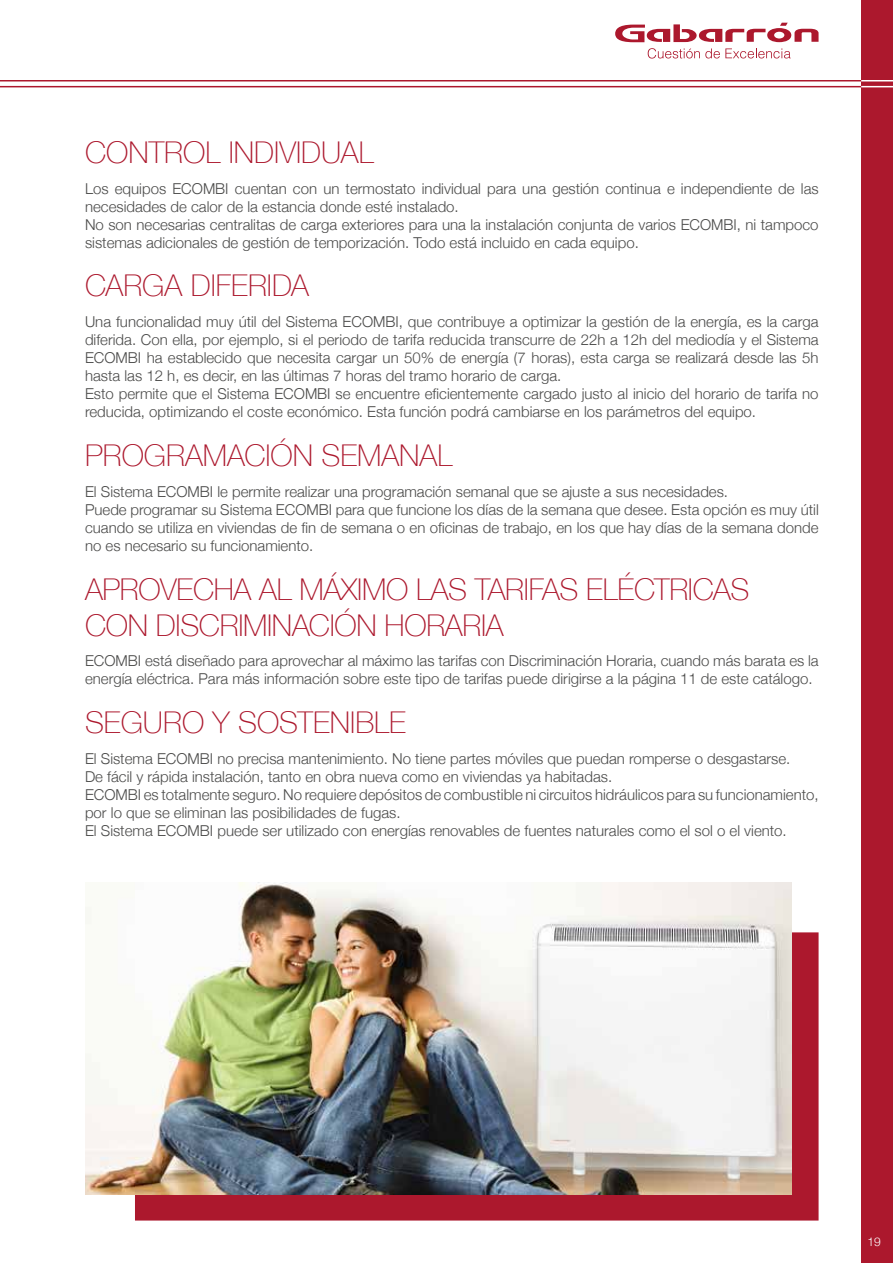
<style>
.page{position:relative;width:893px;height:1263px;background:#fff}
.page>*{position:absolute;margin:0;border:0;box-sizing:border-box;transform-origin:0 0}
.t1{font:100 30px/36px "Helvetica Neue";letter-spacing:-.01em;color:#ac182d}
.t2{font:300 15px/18px "Helvetica Neue";color:#4a4a49}
.t3{font:300 12px "Helvetica Neue";color:#fff}
</style>
<div class="page">
<div style="left:861px;top:0;width:32px;height:1263px;background:#ac182d"></div>
<hr style="left:861px;top:86px;width:32px;height:1px;background:#fff">
<hr style="left:861px;top:80px;width:32px;height:1px;background:#fff">
<svg style="left:615px;top:23px;width:203px;height:19px"></svg>
<svg style="left:648px;top:48px;width:143px;height:11px"></svg>
<div style="left:135px;top:932px;width:684px;height:288px;background:#ac182d"></div>
<img style="left:85px;top:883px;width:706px;height:312px">
<hr style="left:0;top:80px;width:861px;height:1px;background:#ac182d">
<hr style="left:0;top:86px;width:861px;height:1px;background:#ac182d">
<h1 class="t1" style="left:85px;top:134px;width:290px">CONTROL INDIVIDUAL</h1>
<p class="t2" style="left:85px;top:179px;width:735px">Los equipos ECOMBI cuentan con un termostato individual para una gestión continua e independiente de las necesidades de calor de la estancia donde esté instalado.<br>No son necesarias centralitas de carga exteriores para una la instalación conjunta de varios ECOMBI, ni tampoco sistemas adicionales de gestión de temporización. Todo está incluido en cada equipo.</p>
<h1 class="t1" style="left:85px;top:267px;width:226px">CARGA DIFERIDA</h1>
<p class="t2" style="left:85px;top:312px;width:735px">Una funcionalidad muy útil del Sistema ECOMBI, que contribuye a optimizar la gestión de la energía, es la carga diferida. Con ella, por ejemplo, si el periodo de tarifa reducida transcurre de 22h a 12h del mediodía y el Sistema ECOMBI ha establecido que necesita cargar un 50% de energía (7 horas), esta carga se realizará desde las 5h hasta las 12 h, es decir, en las últimas 7 horas del tramo horario de carga.<br>Esto permite que el Sistema ECOMBI se encuentre eficientemente cargado justo al inicio del horario de tarifa no reducida, optimizando el coste económico. Esta función podrá cambiarse en los parámetros del equipo.</p>
<h1 class="t1" style="left:85px;top:437px;width:369px">PROGRAMACIÓN SEMANAL</h1>
<p class="t2" style="left:85px;top:482px;width:735px">El Sistema ECOMBI le permite realizar una programación semanal que se ajuste a sus necesidades.<br>Puede programar su Sistema ECOMBI para que funcione los días de la semana que desee. Esta opción es muy útil cuando se utiliza en viviendas de fin de semana o en oficinas de trabajo, en los que hay días de la semana donde no es necesario su funcionamiento.</p>
<h1 class="t1" style="left:85px;top:570px;width:666px">APROVECHA AL MÁXIMO LAS TARIFAS ELÉCTRICAS<br>CON DISCRIMINACIÓN HORARIA</h1>
<p class="t2" style="left:85px;top:651px;width:735px">ECOMBI está diseñado para aprovechar al máximo las tarifas con Discriminación Horaria, cuando más barata es la energía eléctrica. Para más información sobre este tipo de tarifas puede dirigirse a la página 11 de este catálogo.</p>
<h1 class="t1" style="left:85px;top:704px;width:322px">SEGURO Y SOSTENIBLE</h1>
<p class="t2" style="left:85px;top:749px;width:735px">El Sistema ECOMBI no precisa mantenimiento. No tiene partes móviles que puedan romperse o desgastarse.<br>De fácil y rápida instalación, tanto en obra nueva como en viviendas ya habitadas.<br>ECOMBI es totalmente seguro. No requiere depósitos de combustible ni circuitos hidráulicos para su funcionamiento, por lo que se eliminan las posibilidades de fugas.<br>El Sistema ECOMBI puede ser utilizado con energías renovables de fuentes naturales como el sol o el viento.</p>
<p class="t3" style="left:867px;top:1232px;width:15px">19</p>
</div>
